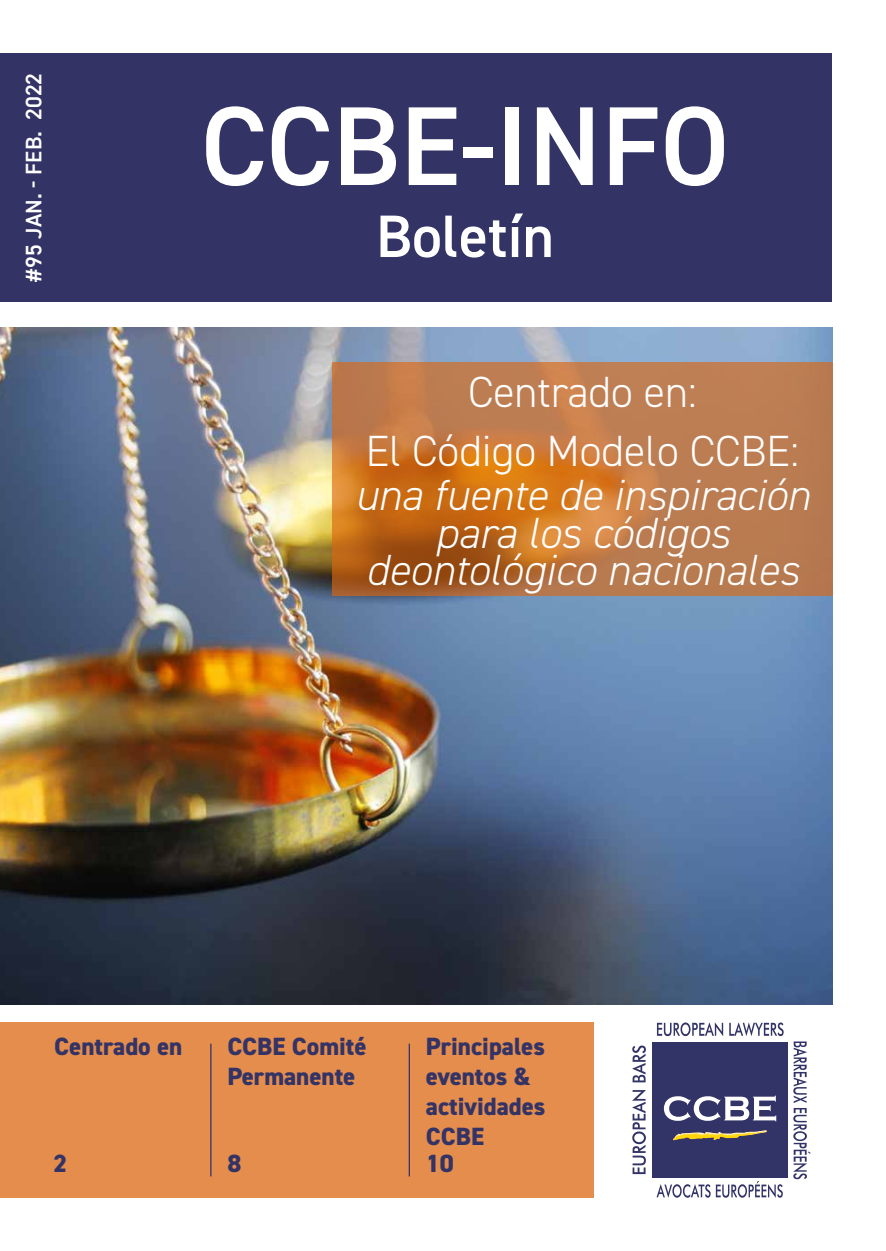
<style>
.page{position:relative;width:886px;height:1251px;background:#fff}
.page>*{position:absolute;margin:0;border:0;box-sizing:border-box;transform-origin:0 0}
.t1{font:600 112.5px "DIN2014";color:#fff}
.t2{font:600 60px "DIN2014";color:#fff}
.t3{font:italic 300 43.75px/37.5px "DIN2014";color:#fff;text-align:center}
.t4{font:300 43.75px/58.8px "DIN2014";color:#fff;text-align:center}
.t5{font:800 25px/30px "DIN2014";color:#336}
.t6{font:600 22.5px "DIN2014";color:#fff}
</style>
<div class="page">
<img style="left:0;top:328px;width:833px;height:676px">
<div style="left:652px;top:1042px;width:136px;height:136px;background:#323366"></div>
<img style="left:673px;top:1130px;width:93px;height:10px">
<svg style="left:664px;top:1095px;width:112px;height:26px"></svg>
<svg style="left:657px;top:1022px;width:66px;height:14px"></svg>
<svg style="left:729px;top:1022px;width:54px;height:14px"></svg>
<svg style="left:656px;top:1181px;width:127px;height:17px"></svg>
<svg style="left:793px;top:1041px;width:17px;height:138px"></svg>
<svg style="left:632px;top:1090px;width:14px;height:84px"></svg>
<svg style="left:632px;top:1045px;width:14px;height:37px"></svg>
<svg style="left:332px;top:362px;width:501px;height:234px;background:#bf773f"></svg>
<div style="left:64px;top:53px;width:768px;height:248px;background:#336"></div>
<div style="left:0;top:1022px;width:594px;height:176px;background:#e48d4c"></div>
<div style="left:0;top:53px;width:65px;height:248px;background:#336"></div>
<hr style="left:210px;top:1044px;width:1px;height:132px;background:#336">
<hr style="left:409px;top:1044px;width:1px;height:132px;background:#336">
<p class="t6" style="left:19px;top:282px;width:210px;rotate:-90deg">#95 JAN. - FEB. 2022</p>
<h1 class="t1" style="left:201px;top:72px;width:530px">CCBE-INFO</h1>
<h2 class="t2" style="left:376px;top:197px;width:180px">Boletín</h2>
<h3 class="t4" style="left:366px;top:362px;width:435px">Centrado en:<br>El Código Modelo CCBE:</h3>
<h3 class="t3" style="left:355px;top:476px;width:456px">una fuente de inspiración para los códigos deontológico nacionales</h3>
<p class="t5" style="left:54px;top:1031px;width:130px">Centrado en</p>
<p class="t5" style="left:227px;top:1031px;width:141px">CCBE Comité<br>Permanente</p>
<p class="t5" style="left:426px;top:1031px;width:121px">Principales eventos &amp; actividades<br>CCBE</p>
<p class="t5" style="left:53px;top:1148px;width:16px">2</p>
<p class="t5" style="left:227px;top:1148px;width:15px">8</p>
<p class="t5" style="left:426px;top:1148px;width:30px">10</p>
</div>
